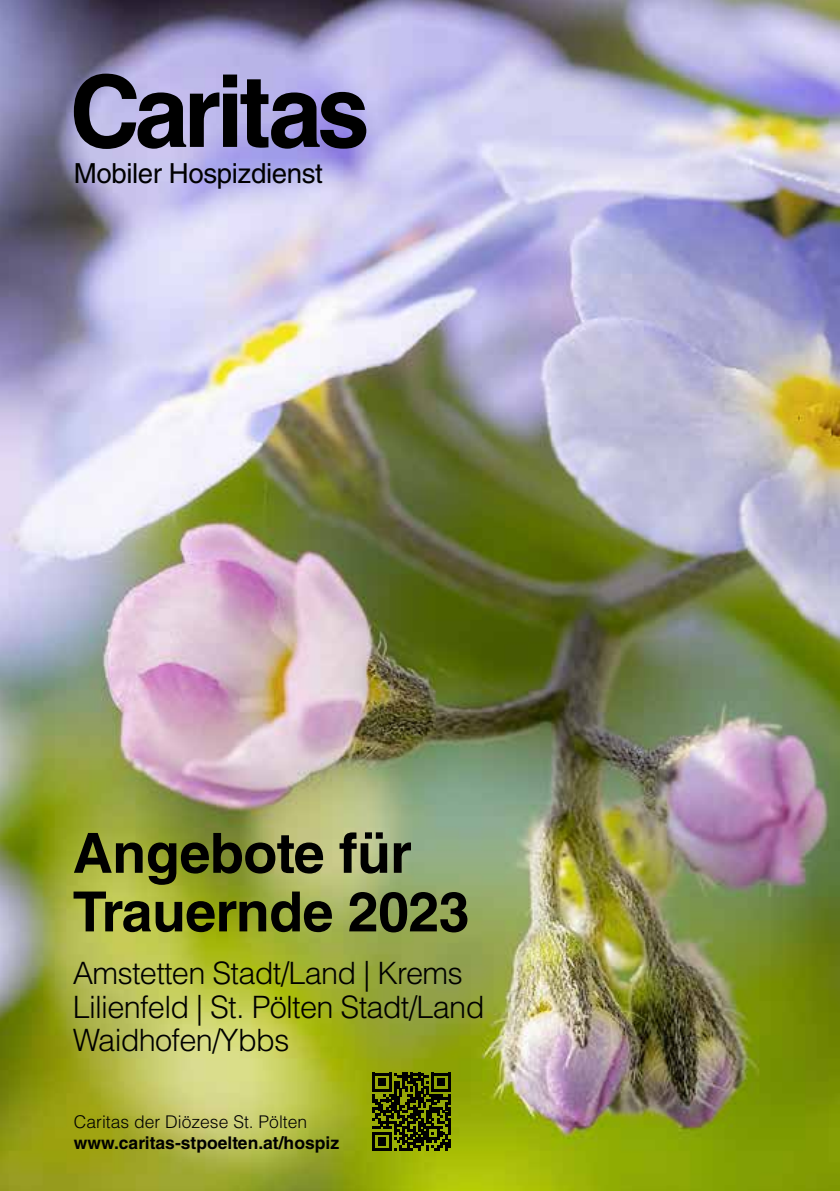
<style>
.page{position:relative;width:840px;height:1191px;background:#fff}
.page>*{position:absolute;margin:0;border:0;box-sizing:border-box;transform-origin:0 0}
.t1{font:700 55.4px/58.6px "Helvetica LT Std";letter-spacing:-.01em;color:#000}
.t2{font:300 30.8px/33.8px "Helvetica LT Std";letter-spacing:-.025em;color:#000}
.t3{font:27.6px "Helvetica LT Std";letter-spacing:-.015em;color:#000}
.t4{font:700 17.4px "Helvetica LT Std";color:#000}
.t5{font:300 17.4px "Helvetica LT Std";color:#000}
</style>
<div class="page">
<img style="left:0;top:0;width:839px;height:1191px">
<svg style="left:74px;top:74px;width:292px;height:75px;background:#605d7a"></svg>
<svg style="left:372px;top:1072px;width:78px;height:78px;background:#3a4102"></svg>
<p class="t3" style="left:74px;top:158px;width:250px">Mobiler Hospizdienst</p>
<h1 class="t1" style="left:73px;top:823px;width:398px">Angebote für<br>Trauernde 2023</h1>
<p class="t2" style="left:73px;top:955px;width:413px">Amstetten Stadt/Land | Krems<br>Lilienfeld | St. Pölten Stadt/Land<br>Waidhofen/Ybbs</p>
<p class="t5" style="left:74px;top:1111px;width:235px">Caritas der Diözese St. Pölten</p>
<p class="t4" style="left:74px;top:1132px;width:266px">www.caritas-stpoelten.at/hospiz</p>
</div>
